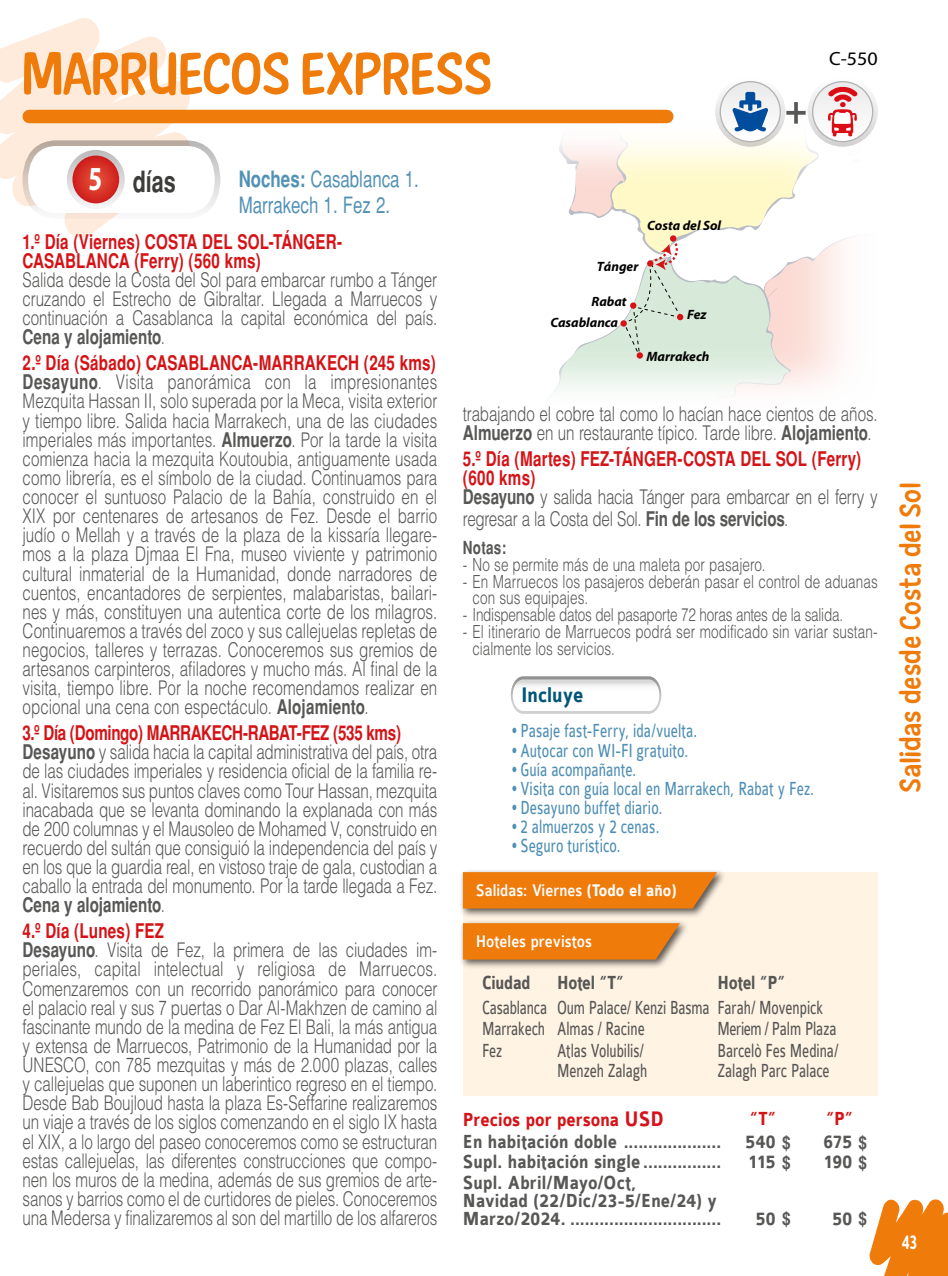
<style>
.page{position:relative;width:948px;height:1276px;background:#fff}
.page>*{position:absolute;margin:0;border:0;box-sizing:border-box;transform-origin:0 0}
.t1{font:58.5px "New Era Casual";letter-spacing:-.01em;color:#ef7b0b}
.t2{font:29.25px "New Era Casual";letter-spacing:.01em;color:#ef7b0b}
.t3{font:700 29.25px "Helvetica";color:#3c3c3b;scale:.74 1}
.t4{font:22.5px/25.9px "Helvetica";color:#5291b6;scale:.75 1}
.t5{font:700 22.5px "Colaborate";color:#005678;scale:.85 1}
.t6{font:300 20.25px/19.1px "Helvetica";letter-spacing:-.01em;color:#575756;scale:.75 1}
.t7{font:700 20.25px/18px "Colaborate";letter-spacing:.01em;color:#575756;scale:.85 1}
.t8{font:20.25px "Colaborate";letter-spacing:.01em;color:#4f8fb4;scale:.71 1}
.t9{font:700 20.25px/19.1px "Helvetica";letter-spacing:.01em;color:#d51317;scale:.75 1}
.t10{font:20.25px/20.2px "Colaborate";letter-spacing:-.005em;color:#575756;scale:.7 1}
.t11{font:700 20.25px "Colaborate";color:#d51317;scale:.85 1}
.t12{font:700 20.25px "Colaborate";letter-spacing:.01em;color:#575756;scale:.8 1}
.t13{font:19.12px "Myriad Pro";color:#000;scale:1.05 1}
.t14{font:700 19.12px "Asap";color:#fff;scale:.72 1}
.t15{font:300 18px/16.9px "Helvetica";letter-spacing:.005em;color:#575756;scale:.75 1}
.t16{font:300 18px "Helvetica";letter-spacing:-.015em;color:#575756;scale:.75 1}
.t17{font:500 18px "Colaborate";color:#fff;scale:.85 1}
.t18{font:700 18px "Helvetica";letter-spacing:.02em;color:#575756;scale:.75 1}
.t19{font:italic 700 13.5px/20px "Myriad";color:#000}
.s1{font-family:"Myriad";font-size:33.75px;color:#fff}
.s2{font-weight:700}
.s3{font-weight:700;color:#d51317}
.s4{color:#575756}
.s5{font-weight:300;color:#575756}
.s6{font-size:22.5px;color:#d5121e}
.s7{font-family:"Helvetica";font-size:18px}
</style>
<div class="page">
<div style="left:463px;top:872px;width:414px;height:223px;background:#fff3e3"></div>
<img style="left:463px;top:109px;width:377px;height:285px">
<div style="left:29px;top:110px;width:637px;height:13px;background:#ef7b0b"></div>
<svg style="left:869px;top:1199px;width:78px;height:77px"></svg>
<svg style="left:0;top:18px;width:226px;height:220px"></svg>
<svg style="left:70px;top:153px;width:52px;height:53px;background:#d64037"></svg>
<div style="left:67px;top:150px;width:58px;height:59px;border:6px solid #fff;border-radius:50%"></div>
<div style="left:459px;top:868px;width:267px;height:50px;background:#000;opacity:.65"></div>
<svg style="left:463px;top:872px;width:253px;height:36px;background:#ec7d12"></svg>
<div style="left:459px;top:919px;width:230px;height:51px;background:#000;opacity:.65"></div>
<svg style="left:463px;top:923px;width:216px;height:36px;background:#ec7e13"></svg>
<svg style="left:510px;top:676px;width:151px;height:38px"></svg>
<svg style="left:807px;top:77px;width:70px;height:70px"></svg>
<svg style="left:812px;top:82px;width:60px;height:60px"></svg>
<svg style="left:715px;top:77px;width:70px;height:70px"></svg>
<svg style="left:720px;top:82px;width:60px;height:60px"></svg>
<svg style="left:558px;top:87px;width:319px;height:275px"></svg>
<h1 class="t1" style="left:22px;top:39px;width:471px">MARRUECOS EXPRESS</h1>
<p class="t13" style="left:828px;top:47px;width:48px">C-550</p>
<h2 class="t3" style="left:88px;top:164px;width:120px"><span class="s1">5</span> días</h2>
<p class="t4" style="left:239px;top:166px;width:242px"><span class="s2">Noches:</span> Casablanca 1.<br>Marrakech 1. Fez 2.</p>
<p class="t9" style="left:22px;top:232px;width:427px">1.º Día (Viernes) COSTA DEL SOL-TÁNGER-<br>CASABLANCA (Ferry) (560 kms)</p>
<p class="t6" style="left:22px;top:269px;width:554px;text-align:justify">Salida desde la Costa del Sol para embarcar rumbo a Tánger cruzando el Estrecho de Gibraltar. Llegada a Marruecos y continuación a Casablanca la capital económica del país.<br><span class="s2">Cena y alojamiento</span>.</p>
<p class="t6" style="left:22px;top:353px;width:554px;text-align:justify"><span class="s3">2.º Día (Sábado) CASABLANCA-MARRAKECH (245 kms)<br></span><span class="s2">Desayuno</span>. Visita panorámica con la impresionantes Mezquita Hassan II, solo superada por la Meca, visita exterior y tiempo libre. Salida hacia Marrakech, una de las ciudades imperiales más importantes. <span class="s2">Almuerzo</span>. Por la tarde la visita comienza hacia la mezquita Koutoubia, antiguamente usada como librería, es el símbolo de la ciudad. Continuamos para conocer el suntuoso Palacio de la Bahía, construido en el XIX por centenares de artesanos de Fez. Desde el barrio judío o Mellah y a través de la plaza de la kissaría llegare&shy;mos a la plaza Djmaa El Fna, museo viviente y patrimonio cultural inmaterial de la Humanidad, donde narradores de cuentos, encantadores de serpientes, malabaristas, bailari&shy;nes y más, constituyen una autentica corte de los milagros.<br>Continuaremos a través del zoco y sus callejuelas repletas de negocios, talleres y terrazas. Conoceremos sus gremios de artesanos carpinteros, afiladores y mucho más. Al final de la visita, tiempo libre. Por la noche recomendamos realizar en opcional una cena con espectáculo. <span class="s2">Alojamiento</span>.</p>
<p class="t6" style="left:22px;top:723px;width:554px"><span class="s3">3.º Día (Domingo) MARRAKECH-RABAT-FEZ (535 kms)<br></span><span class="s2">Desayuno</span> y salida hacia la capital administrativa del país, otra de las ciudades imperiales y residencia oficial de la familia re&shy;al. Visitaremos sus puntos claves como Tour Hassan, mezquita inacabada que se levanta dominando la explanada con más de 200 columnas y el Mausoleo de Mohamed V, construido en recuerdo del sultán que consiguió la independencia del país y en los que la guardia real, en vistoso traje de gala, custodian a caballo la entrada del monumento. Por la tarde llegada a Fez.<br><span class="s2">Cena y alojamiento</span>.</p>
<p class="t6" style="left:22px;top:921px;width:554px"><span class="s3">4.º Día (Lunes) FEZ<br></span><span class="s2">Desayuno</span>. Visita de Fez, la primera de las ciudades im&shy;periales, capital intelectual y religiosa de Marruecos.<br>Comenzaremos con un recorrido panorámico para conocer el palacio real y sus 7 puertas o Dar Al-Makhzen de camino al fascinante mundo de la medina de Fez El Bali, la más antigua y extensa de Marruecos, Patrimonio de la Humanidad por la UNESCO, con 785 mezquitas y más de 2.000 plazas, calles y callejuelas que suponen un laberintico regreso en el tiempo.<br>Desde Bab Boujloud hasta la plaza Es-Seffarine realizaremos un viaje a través de los siglos comenzando en el siglo IX hasta el XIX, a lo largo del paseo conoceremos como se estructuran estas callejuelas, las diferentes construcciones que compo&shy;nen los muros de la medina, además de sus gremios de arte&shy;sanos y barrios como el de curtidores de pieles. Conoceremos una Medersa y finalizaremos al son del martillo de los alfareros</p>
<p class="t19" style="left:647px;top:216px;width:76px">Costa del Sol</p>
<p class="t19" style="left:596px;top:257px;width:43px">Tánger</p>
<p class="t19" style="left:550px;top:292px;width:78px;text-indent:41px">Rabat<br>Casablanca</p>
<p class="t19" style="left:687px;top:304px;width:21px">Fez</p>
<p class="t19" style="left:646px;top:346px;width:64px">Marrakech</p>
<p class="t6" style="left:463px;top:404px;width:554px">trabajando el cobre tal como lo hacían hace cientos de años.<br><span class="s2">Almuerzo</span> en un restaurante típico. Tarde libre. <span class="s2">Alojamiento</span>.</p>
<p class="t9" style="left:463px;top:449px;width:554px">5.º Día (Martes) FEZ-TÁNGER-COSTA DEL SOL (Ferry) (600 kms)<br><span class="s4">Desayuno</span> <span class="s5">y salida hacia Tánger para embarcar en el ferry y</span></p>
<p class="t6" style="left:463px;top:508px;width:435px">regresar a la Costa del Sol. <span class="s2">Fin de los servicios</span>.</p>
<p class="t18" style="left:463px;top:537px;width:59px">Notas:</p>
<p class="t15" style="left:463px;top:555px;width:405px">- No se permite más de una maleta por pasajero.</p>
<p class="t15" style="left:472px;top:572px;width:541px;text-indent:-10px">- En Marruecos los pasajeros deberán pasar el control de aduanas con sus equipajes.</p>
<p class="t16" style="left:463px;top:604px;width:508px">- Indispensable datos del pasaporte 72 horas antes de la salida.</p>
<p class="t15" style="left:472px;top:623px;width:542px;text-indent:-10px">- El itinerario de Marruecos podrá ser modificado sin variar sustan&shy;cialmente los servicios.</p>
<p class="t5" style="left:521px;top:683px;width:74px">Incluye</p>
<p class="t8" style="left:510px;top:720px;width:264px">• Pasaje fast-Ferry, ida/vuelta.</p>
<p class="t8" style="left:510px;top:739px;width:251px">•Autocar con WI-FI gratuito.</p>
<p class="t8" style="left:510px;top:759px;width:178px">•Guía acompañante.</p>
<p class="t8" style="left:510px;top:778px;width:428px">•Visita con guía local en Marrakech, Rabat y Fez.</p>
<p class="t8" style="left:510px;top:797px;width:215px">•Desayuno buffet diario.</p>
<p class="t8" style="left:510px;top:816px;width:211px">• 2 almuerzos y 2 cenas.</p>
<p class="t8" style="left:510px;top:835px;width:156px">• Seguro turístico.</p>
<p class="t17" style="left:475px;top:881px;width:238px">Salidas: Viernes <span class="s2">(Todo el año)</span></p>
<p class="t17" style="left:475px;top:932px;width:138px">Hoteles previstos</p>
<p class="t12" style="left:482px;top:972px;width:62px">Ciudad</p>
<p class="t12" style="left:557px;top:972px;width:84px">Hotel “T”</p>
<p class="t12" style="left:717px;top:972px;width:86px">Hotel “P”</p>
<p class="t10" style="left:482px;top:997px;width:488px;line-height:20.9px">Casablanca Oum Palace/ Kenzi Basma Farah/ Movenpick<br>Marrakech Almas / Racine</p>
<p class="t10" style="left:717px;top:1018px;width:172px">Meriem / Palm Plaza</p>
<p class="t10" style="left:482px;top:1040px;width:30px">Fez</p>
<p class="t10" style="left:557px;top:1040px;width:130px">Atlas Volubilis/<br>Menzeh Zalagh</p>
<p class="t10" style="left:717px;top:1040px;width:174px">Barcelò Fes Medina/<br>Zalagh Parc Palace</p>
<p class="t11" style="left:463px;top:1109px;width:238px">Precios por persona <span class="s6">USD</span></p>
<p class="t11" style="left:750px;top:1108px;width:31px">“T”</p>
<p class="t11" style="left:826px;top:1108px;width:32px">“P”</p>
<p class="t7" style="left:463px;top:1133px;width:387px">En habitación doble .................... 540 <span class="s7">$</span></p>
<p class="t7" style="left:823px;top:1133px;width:53px">675 <span class="s7">$</span></p>
<p class="t7" style="left:463px;top:1153px;width:305px">Supl. habitación single ................</p>
<p class="t7" style="left:747px;top:1153px;width:52px">115 <span class="s7">$</span></p>
<p class="t7" style="left:822px;top:1153px;width:53px">190 <span class="s7">$</span></p>
<p class="t7" style="left:463px;top:1173px;width:305px">Supl. Abril/Mayo/Oct,<br>Navidad (22/Dic/23-5/Ene/24) y<br>Marzo/2024. ...............................</p>
<p class="t7" style="left:755px;top:1209px;width:42px">50 <span class="s7">$</span></p>
<p class="t7" style="left:832px;top:1209px;width:42px">50 <span class="s7">$</span></p>
<h2 class="t2" style="left:892px;top:792px;width:311px;rotate:-90deg">Salidas desde Costa del Sol</h2>
<p class="t14" style="left:901px;top:1229px;width:23px">43</p>
</div>
